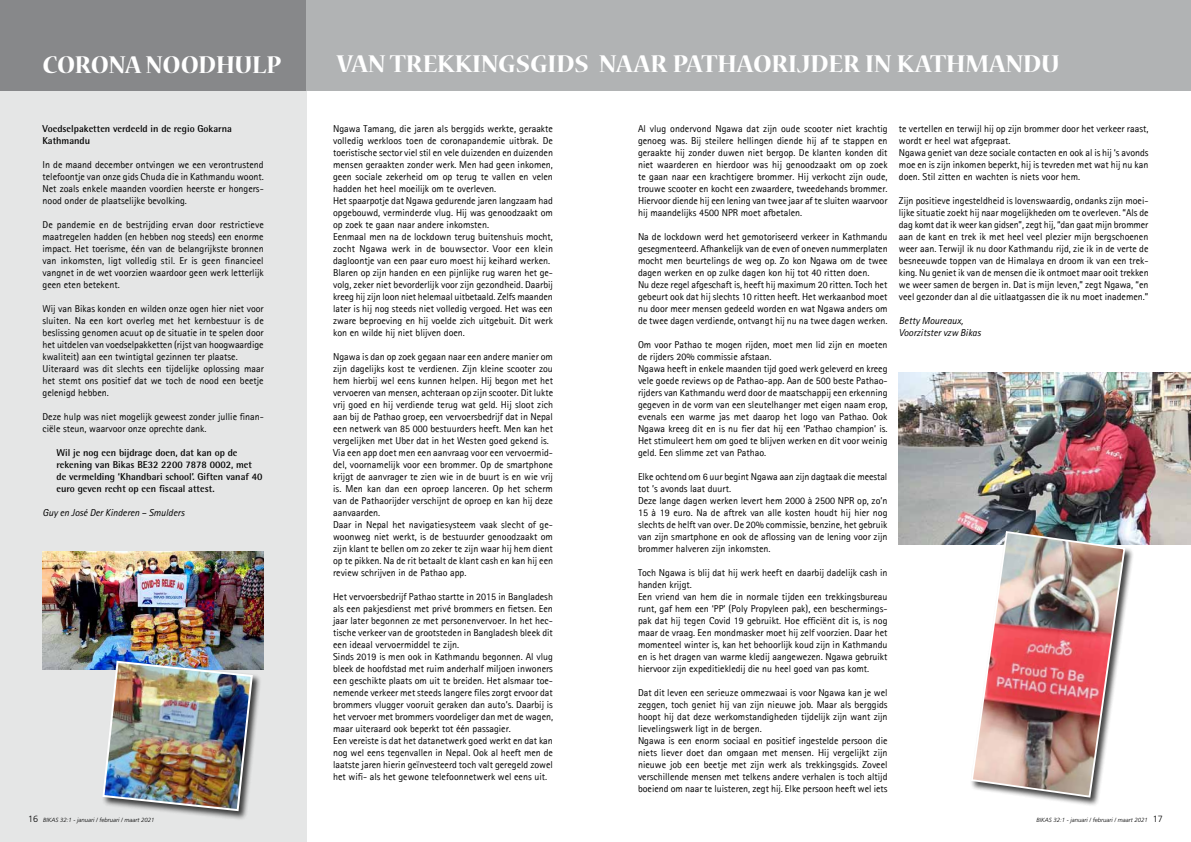
<style>
.page{position:relative;width:1191px;height:842px;background:#fff}
.page>*{position:absolute;margin:0;border:0;box-sizing:border-box;transform-origin:0 0}
.t1{font:700 27px "Nueva Std";color:#fff}
.t2{font:10px/12px "Rotis Sans Serif";color:#000}
.t3{font:700 10px/12px "Rotis Semi Sans Std";color:#000}
.t4{font:italic 10px/12px "Agfa Rotis Sans Serif";color:#000}
.t5{font:italic 300 6px "Frutiger LT Std";color:#000}
.s1{font-style:normal;font-size:9px}
</style>
<div class="page">
<div style="left:0;top:91px;width:306px;height:751px;background:#e5e6e6"></div>
<div style="left:0;top:0;width:306px;height:91px;background:#87888a"></div>
<div style="left:306px;top:0;width:885px;height:91px;background:#b1b3b4"></div>
<img style="left:42px;top:552px;width:222px;height:117px">
<div style="left:101px;top:660px;width:161px;height:160px;background:#000;opacity:.75"></div>
<img style="left:101px;top:660px;width:153px;height:152px">
<img style="left:899px;top:372px;width:292px;height:173px">
<div style="left:970px;top:530px;width:164px;height:277px;background:#000;opacity:.75"></div>
<img style="left:970px;top:530px;width:156px;height:269px">
<h1 class="t1" style="left:43px;top:52px;width:174px">CORONA NOODHUL</h1>
<h1 class="t1" style="left:266px;top:52px;width:16px">P</h1>
<h1 class="t1" style="left:336px;top:51px;width:281px">VAN TREKKINGSGIDS NAAR</h1>
<h1 class="t1" style="left:672px;top:51px;width:156px">PATHAORIJDER</h1>
<h1 class="t1" style="left:865px;top:51px;width:143px">IN KATHMANDU</h1>
<p class="t3" style="left:43px;top:122px;width:191px">Voedselpaketten verdeeld in de regio Gokarna<br>Kathmandu</p>
<p class="t2" style="left:43px;top:159px;width:223px;text-align:justify">In de maand december ontvingen we een verontrustend telefoontje van onze gids Chuda die in Kathmandu woont.<br>Net zoals enkele maanden voordien heerste er hongers&shy;nood onder de plaatselijke bevolking.</p>
<p class="t2" style="left:43px;top:219px;width:223px;text-align:justify">De pandemie en de bestrijding ervan door restrictieve maatregelen hadden (en hebben nog steeds) een enorme impact. Het toerisme, één van de belangrijkste bronnen van inkomsten, ligt volledig stil. Er is geen financieel vangnet in de wet voorzien waardoor geen werk letterlijk geen eten betekent.</p>
<p class="t2" style="left:43px;top:303px;width:223px">Wij van Bikas konden en wilden onze ogen hier niet voor sluiten. Na een kort overleg met het kernbestuur is de beslissing genomen acuut op de situatie in te spelen door het uitdelen van voedselpakketten (rijst van hoogwaardige kwaliteit) aan een twintigtal gezinnen ter plaatse.<br>Uiteraard was dit slechts een tijdelijke oplossing maar het stemt ons positief dat we toch de nood een beetje gelenigd hebben.</p>
<p class="t2" style="left:43px;top:411px;width:223px">Deze hulp was niet mogelijk geweest zonder jullie finan&shy;ciële steun, waarvoor onze oprechte dank.</p>
<p class="t3" style="left:57px;top:446px;width:207px">Wil je nog een bijdrage doen, dat kan op de rekening van Bikas BE32 2200 7878 0002, met de vermelding ‘Khandbari school’. Giften vanaf 40 euro geven recht op een fiscaal attest.</p>
<p class="t4" style="left:43px;top:507px;width:143px">Guy en José Der Kinderen – Smulders</p>
<p class="t5" style="left:28px;top:817px;width:128px"><span class="s1">16</span> BIKAS 32:1 - januari / februari / maart 2021</p>
<p class="t2" style="left:333px;top:123px;width:221px">Ngawa Tamang, die jaren als berggids werkte, geraakte volledig werkloos toen de coronapandemie uitbrak. De toeristische sector viel stil en vele duizenden en duizenden mensen geraakten zonder werk. Men had geen inkomen, geen sociale zekerheid om op terug te vallen en velen hadden het heel moeilijk om te overleven.<br>Het spaarpotje dat Ngawa gedurende jaren langzaam had opgebouwd, verminderde vlug. Hij was genoodzaakt om op zoek te gaan naar andere inkomsten.<br>Eenmaal men na de lockdown terug buitenshuis mocht, zocht Ngawa werk in de bouwsector. Voor een klein dagloontje van een paar euro moest hij keihard werken.<br>Blaren op zijn handen en een pijnlijke rug waren het ge&shy;volg, zeker niet bevorderlijk voor zijn gezondheid. Daarbij kreeg hij zijn loon niet helemaal uitbetaald. Zelfs maanden later is hij nog steeds niet volledig vergoed. Het was een zware beproeving en hij voelde zich uitgebuit. Dit werk kon en wilde hij niet blijven doen.</p>
<p class="t2" style="left:333px;top:351px;width:221px">Ngawa is dan op zoek gegaan naar een andere manier om zijn dagelijks kost te verdienen. Zijn kleine scooter zou hem hierbij wel eens kunnen helpen. Hij begon met het vervoeren van mensen, achteraan op zijn scooter. Dit lukte vrij goed en hij verdiende terug wat geld. Hij sloot zich aan bij de Pathao groep, een vervoersbedrijf dat in Nepal een netwerk van 85 000 bestuurders heeft. Men kan het vergelijken met Uber dat in het Westen goed gekend is.<br>Via een app doet men een aanvraag voor een vervoermid&shy;del, voornamelijk voor een brommer. Op de smartphone krijgt de aanvrager te zien wie in de buurt is en wie vrij is. Men kan dan een oproep lanceren. Op het scherm van de Pathaorijder verschijnt de oproep en kan hij deze aanvaarden.<br>Daar in Nepal het navigatiesysteem vaak slecht of ge&shy;woonweg niet werkt, is de bestuurder genoodzaakt om zijn klant te bellen om zo zeker te zijn waar hij hem dient op te pikken. Na de rit betaalt de klant cash en kan hij een review schrijven in de Pathao app.</p>
<p class="t2" style="left:333px;top:591px;width:221px">Het vervoersbedrijf Pathao startte in 2015 in Bangladesh als een pakjesdienst met privé brommers en fietsen. Een jaar later begonnen ze met personenvervoer. In het hec&shy;tische verkeer van de grootsteden in Bangladesh bleek dit een ideaal vervoermiddel te zijn.<br>Sinds 2019 is men ook in Kathmandu begonnen. Al vlug bleek de hoofdstad met ruim anderhalf miljoen inwoners een geschikte plaats om uit te breiden. Het alsmaar toe&shy;nemende verkeer met steeds langere files zorgt ervoor dat brommers vlugger vooruit geraken dan auto’s. Daarbij is het vervoer met brommers voordeliger dan met de wagen, maar uiteraard ook beperkt tot één passagier.<br>Een vereiste is dat het datanetwerk goed werkt en dat kan nog wel eens tegenvallen in Nepal. Ook al heeft men de laatste jaren hierin geïnvesteerd toch valt geregeld zowel het wifi- als het gewone telefoonnetwerk wel eens uit.</p>
<p class="t2" style="left:638px;top:123px;width:251px;text-align:justify">Al vlug ondervond Ngawa dat zijn oude scooter niet krachtig genoeg was. Bij steilere hellingen diende hij af te stappen en geraakte hij zonder duwen niet bergop. De klanten konden dit niet waarderen en hierdoor was hij genoodzaakt om op zoek te gaan naar een krachtigere brommer. Hij verkocht zijn oude, trouwe scooter en kocht een zwaardere, tweedehands brommer.<br>Hiervoor diende hij een lening van twee jaar af te sluiten waarvoor hij maandelijks 4500 NPR moet afbetalen.</p>
<p class="t2" style="left:638px;top:231px;width:251px">Na de lockdown werd het gemotoriseerd verkeer in Kathmandu gesegmenteerd. Afhankelijk van de even of oneven nummerplaten mocht men beurtelings de weg op. Zo kon Ngawa om de twee dagen werken en op zulke dagen kon hij tot 40 ritten doen.<br>Nu deze regel afgeschaft is, heeft hij maximum 20 ritten. Toch het gebeurt ook dat hij slechts 10 ritten heeft. Het werkaanbod moet nu door meer mensen gedeeld worden en wat Ngawa anders om de twee dagen verdiende, ontvangt hij nu na twee dagen werken.</p>
<p class="t2" style="left:638px;top:339px;width:251px">Om voor Pathao te mogen rijden, moet men lid zijn en moeten de rijders 20% commissie afstaan.<br>Ngawa heeft in enkele maanden tijd goed werk geleverd en kreeg vele goede reviews op de Pathao-app. Aan de 500 beste Pathao&shy;rijders van Kathmandu werd door de maatschappij een erkenning gegeven in de vorm van een sleutelhanger met eigen naam erop, evenals een warme jas met daarop het logo van Pathao. Ook Ngawa kreeg dit en is nu fier dat hij een ‘Pathao champion’ is.<br>Het stimuleert hem om goed te blijven werken en dit voor weinig geld. Een slimme zet van Pathao.</p>
<p class="t2" style="left:638px;top:471px;width:251px">Elke ochtend om 6 uur begint Ngawa aan zijn dagtaak die meestal tot ’s avonds laat duurt.<br>Deze lange dagen werken levert hem 2000 à 2500 NPR op, zo’n 15 à 19 euro. Na de aftrek van alle kosten houdt hij hier nog slechts de helft van over. De 20% commissie, benzine, het gebruik van zijn smartphone en ook de aflossing van de lening voor zijn brommer halveren zijn inkomsten.</p>
<p class="t2" style="left:638px;top:567px;width:251px">Toch Ngawa is blij dat hij werk heeft en daarbij dadelijk cash in handen krijgt.<br>Een vriend van hem die in normale tijden een trekkingsbureau runt, gaf hem een ‘PP’ (Poly Propyleen pak), een beschermings&shy;pak dat hij tegen Covid 19 gebruikt. Hoe efficiënt dit is, is nog maar de vraag. Een mondmasker moet hij zelf voorzien. Daar het momenteel winter is, kan het behoorlijk koud zijn in Kathmandu en is het dragen van warme kledij aangewezen. Ngawa gebruikt hiervoor zijn expeditiekledij die nu heel goed van pas komt.</p>
<p class="t2" style="left:638px;top:687px;width:251px">Dat dit leven een serieuze ommezwaai is voor Ngawa kan je wel zeggen, toch geniet hij van zijn nieuwe job. Maar als berggids hoopt hij dat deze werkomstandigheden tijdelijk zijn want zijn lievelingswerk ligt in de bergen.<br>Ngawa is een enorm sociaal en positief ingestelde persoon die niets liever doet dan omgaan met mensen. Hij vergelijkt zijn nieuwe job een beetje met zijn werk als trekkingsgids. Zoveel verschillende mensen met telkens andere verhalen is toch altijd boeiend om naar te luisteren, zegt hij. Elke persoon heeft wel iets</p>
<p class="t2" style="left:899px;top:123px;width:251px">te vertellen en terwijl hij op zijn brommer door het verkeer raast, wordt er heel wat afgepraat.<br>Ngawa geniet van deze sociale contacten en ook al is hij ‘s avonds moe en is zijn inkomen beperkt, hij is tevreden met wat hij nu kan doen. Stil zitten en wachten is niets voor hem.</p>
<p class="t2" style="left:899px;top:195px;width:251px;text-align:justify">Zijn positieve ingesteldheid is lovenswaardig, ondanks zijn moei&shy;lijke situatie zoekt hij naar mogelijkheden om te overleven. “Als de dag komt dat ik weer kan gidsen”, zegt hij, “dan gaat mijn brommer aan de kant en trek ik met heel veel plezier mijn bergschoenen weer aan. Terwijl ik nu door Kathmandu rijd, zie ik in de verte de besneeuwde toppen van de Himalaya en droom ik van een trek&shy;king. Nu geniet ik van de mensen die ik ontmoet maar ooit trekken we weer samen de bergen in. Dat is mijn leven,” zegt Ngawa, “en veel gezonder dan al die uitlaatgassen die ik nu moet inademen.”</p>
<p class="t4" style="left:899px;top:315px;width:83px">Betty Moureaux,<br>Voorzitster vzw Bikas</p>
<p class="t5" style="left:1036px;top:817px;width:128px">BIKAS 32:1 - januari / februari / maart 2021 <span class="s1">17</span></p>
</div>
